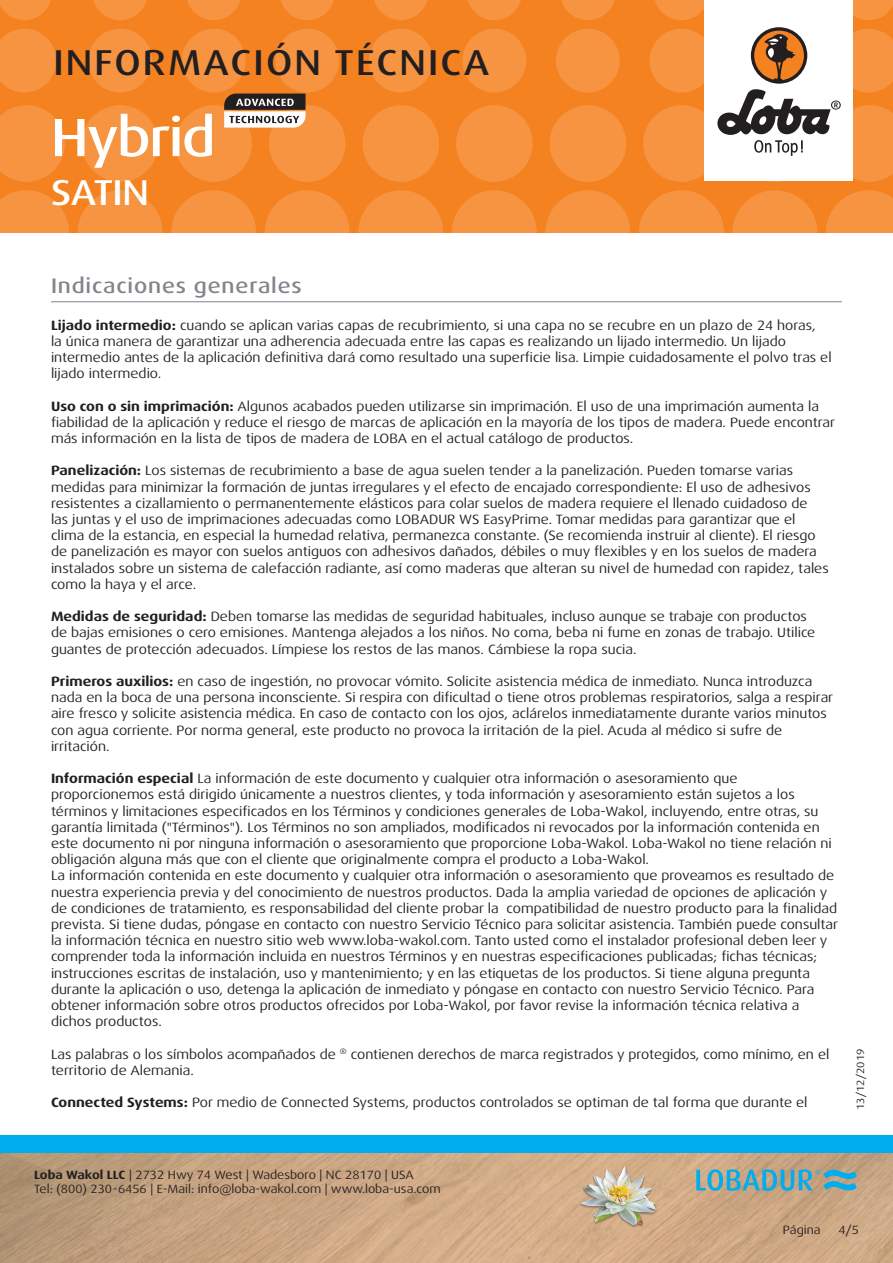
<style>
.page{position:relative;width:893px;height:1263px;background:#fff}
.page>*{position:absolute;margin:0;border:0;box-sizing:border-box;transform-origin:0 0}
.t1{font:500 expanded 54px "Dax Pro";letter-spacing:-.025em;color:#fff}
.t2{font:500 expanded 36px "Dax Pro";letter-spacing:.06em;color:#231f20}
.t3{font:500 expanded 36px "Dax Pro";letter-spacing:-.015em;color:#fff}
.Titel_grau{font:500 expanded 21px "Dax Pro";letter-spacing:.04em;color:#82858b}
.Text{font:expanded 13.5px/16.2px "Dax Pro";color:#231f20}
.t4{font:expanded 12px/14.4px "Dax Pro";color:#231f20}
.t5{font:expanded 10.5px "Dax Pro";color:#231f20}
.s1{font-weight:700}
</style>
<div class="page">
<div style="left:0;top:0;width:893px;height:233px;background:#f58220"></div>
<svg style="left:0;top:190px;width:69px;height:43px"></svg>
<svg style="left:78px;top:190px;width:85px;height:85px;fill:#f69441"></svg>
<svg style="left:171px;top:190px;width:85px;height:85px;fill:#f69441"></svg>
<svg style="left:265px;top:190px;width:85px;height:85px;fill:#f69441"></svg>
<svg style="left:358px;top:190px;width:85px;height:85px;fill:#f69441"></svg>
<svg style="left:545px;top:190px;width:85px;height:85px;fill:#f69441"></svg>
<svg style="left:452px;top:190px;width:85px;height:85px;fill:#f69441"></svg>
<svg style="left:732px;top:190px;width:85px;height:85px;fill:#f69441"></svg>
<svg style="left:639px;top:190px;width:85px;height:85px;fill:#f69441"></svg>
<svg style="left:826px;top:190px;width:67px;height:43px"></svg>
<svg style="left:0;top:105px;width:65px;height:77px"></svg>
<svg style="left:82px;top:105px;width:76px;height:77px"></svg>
<svg style="left:456px;top:105px;width:77px;height:77px"></svg>
<svg style="left:362px;top:105px;width:77px;height:77px"></svg>
<svg style="left:550px;top:105px;width:76px;height:77px"></svg>
<svg style="left:0;top:29px;width:56px;height:63px"></svg>
<svg style="left:88px;top:29px;width:64px;height:63px"></svg>
<svg style="left:462px;top:29px;width:64px;height:63px"></svg>
<svg style="left:369px;top:29px;width:64px;height:63px"></svg>
<svg style="left:556px;top:29px;width:64px;height:63px"></svg>
<svg style="left:0;top:0;width:51px;height:20px"></svg>
<svg style="left:187px;top:0;width:53px;height:20px"></svg>
<svg style="left:468px;top:0;width:53px;height:20px"></svg>
<svg style="left:655px;top:0;width:49px;height:20px"></svg>
<svg style="left:93px;top:0;width:54px;height:20px"></svg>
<svg style="left:374px;top:0;width:54px;height:20px"></svg>
<svg style="left:281px;top:0;width:53px;height:20px"></svg>
<svg style="left:561px;top:0;width:54px;height:20px"></svg>
<svg style="left:853px;top:0;width:40px;height:20px"></svg>
<img style="left:0;top:1152px;width:893px;height:111px">
<div style="left:0;top:1135px;width:893px;height:17px;background:#00aeef"></div>
<div style="left:704px;top:0;width:149px;height:181px;background:#fff"></div>
<svg style="left:643px;top:29px;width:250px;height:153px"></svg>
<img style="left:578px;top:1161px;width:82px;height:81px">
<svg style="left:696px;top:1169px;width:161px;height:22px;background:#74a7ae"></svg>
<hr style="left:51px;top:301px;width:791px;height:1px;background:#82858b">
<svg style="left:175px;top:29px;width:170px;height:153px"></svg>
<h2 class="t2" style="left:53px;top:40px;width:438px">INFORMACIÓN TÉCNICA</h2>
<p class="t1" style="left:51px;top:103px;width:166px">Hybrid</p>
<h2 class="t3" style="left:51px;top:169px;width:99px">SATIN</h2>
<p class="Titel_grau" style="left:51px;top:272px;width:252px">Indicaciones generales</p>
<p class="Text" style="left:51px;top:317px;width:782px"><span class="s1">Lijado intermedio:</span> cuando se aplican varias capas de recubrimiento, si una capa no se recubre en un plazo de 24 horas,<br>la única manera de garantizar una adherencia adecuada entre las capas es realizando un lijado intermedio. Un lijado intermedio antes de la aplicación definitiva dará como resultado una superficie lisa. Limpie cuidadosamente el polvo tras el lijado intermedio.</p>
<p class="Text" style="left:51px;top:398px;width:785px"><span class="s1">Uso con o sin imprimación:</span> Algunos acabados pueden utilizarse sin imprimación. El uso de una imprimación aumenta la fiabilidad de la aplicación y reduce el riesgo de marcas de aplicación en la mayoría de los tipos de madera. Puede encontrar más información en la lista de tipos de madera de LOBA en el actual catálogo de productos.</p>
<p class="Text" style="left:51px;top:463px;width:779px"><span class="s1">Panelización:</span> Los sistemas de recubrimiento a base de agua suelen tender a la panelización. Pueden tomarse varias medidas para minimizar la formación de juntas irregulares y el efecto de encajado correspondiente: El uso de adhesivos resistentes a cizallamiento o permanentemente elásticos para colar suelos de madera requiere el llenado cuidadoso de<br>las juntas y el uso de imprimaciones adecuadas como LOBADUR WS EasyPrime. Tomar medidas para garantizar que el clima de la estancia, en especial la humedad relativa, permanezca constante. (Se recomienda instruir al cliente). El riesgo de panelización es mayor con suelos antiguos con adhesivos dañados, débiles o muy flexibles y en los suelos de madera instalados sobre un sistema de calefacción radiante, así como maderas que alteran su nivel de humedad con rapidez, tales como la haya y el arce.</p>
<p class="Text" style="left:51px;top:608px;width:766px"><span class="s1">Medidas de seguridad:</span> Deben tomarse las medidas de seguridad habituales, incluso aunque se trabaje con productos de bajas emisiones o cero emisiones. Mantenga alejados a los niños. No coma, beba ni fume en zonas de trabajo. Utilice guantes de protección adecuados. Límpiese los restos de las manos. Cámbiese la ropa sucia.</p>
<p class="Text" style="left:51px;top:673px;width:784px"><span class="s1">Primeros auxilios:</span> en caso de ingestión, no provocar vómito. Solicite asistencia médica de inmediato. Nunca introduzca nada en la boca de una persona inconsciente. Si respira con dificultad o tiene otros problemas respiratorios, salga a respirar aire fresco y solicite asistencia médica. En caso de contacto con los ojos, aclárelos inmediatamente durante varios minutos con agua corriente. Por norma general, este producto no provoca la irritación de la piel. Acuda al médico si sufre de irritación.</p>
<p class="Text" style="left:51px;top:770px;width:782px"><span class="s1">Información especial</span> La información de este documento y cualquier otra información o asesoramiento que proporcionemos está dirigido únicamente a nuestros clientes, y toda información y asesoramiento están sujetos a los términos y limitaciones especificados en los Términos y condiciones generales de Loba-Wakol, incluyendo, entre otras, su garantía limitada ("Términos"). Los Términos no son ampliados, modificados ni revocados por la información contenida en este documento ni por ninguna información o asesoramiento que proporcione Loba-Wakol. Loba-Wakol no tiene relación ni obligación alguna más que con el cliente que originalmente compra el producto a Loba-Wakol.</p>
<p class="Text" style="left:51px;top:868px;width:789px">La información contenida en este documento y cualquier otra información o asesoramiento que proveamos es resultado de nuestra experiencia previa y del conocimiento de nuestros productos. Dada la amplia variedad de opciones de aplicación y de condiciones de tratamiento, es responsabilidad del cliente probar la compatibilidad de nuestro producto para la finalidad prevista. Si tiene dudas, póngase en contacto con nuestro Servicio Técnico para solicitar asistencia. También puede consultar la información técnica en nuestro sitio web www.loba-wakol.com. Tanto usted como el instalador profesional deben leer y comprender toda la información incluida en nuestros Términos y en nuestras especificaciones publicadas; fichas técnicas; instrucciones escritas de instalación, uso y mantenimiento; y en las etiquetas de los productos. Si tiene alguna pregunta durante la aplicación o uso, detenga la aplicación de inmediato y póngase en contacto con nuestro Servicio Técnico. Para obtener información sobre otros productos ofrecidos por Loba-Wakol, por favor revise la información técnica relativa a dichos productos.</p>
<p class="Text" style="left:51px;top:1046px;width:780px">Las palabras o los símbolos acompañados de <sup>®</sup> contienen derechos de marca registrados y protegidos, como mínimo, en el territorio de Alemania.</p>
<p class="Text" style="left:51px;top:1094px;width:758px"><span class="s1">Connected Systems:</span> Por medio de Connected Systems, productos controlados se optiman de tal forma que durante el</p>
<p class="t5" style="left:854px;top:1110px;width:63px;rotate:-90deg">13/12/2019</p>
<p class="t4" style="left:34px;top:1167px;width:408px"><span class="s1">Loba Wakol LLC</span> | 2732 Hwy 74 West | Wadesboro | NC 28170 | USA<br>Tel: (800) 230-6456 | E-Mail: info@loba-wakol.com | www.loba-usa.com</p>
<p class="t4" style="left:783px;top:1223px;width:39px">Página</p>
<p class="t4" style="left:838px;top:1223px;width:22px">4/5</p>
</div>
